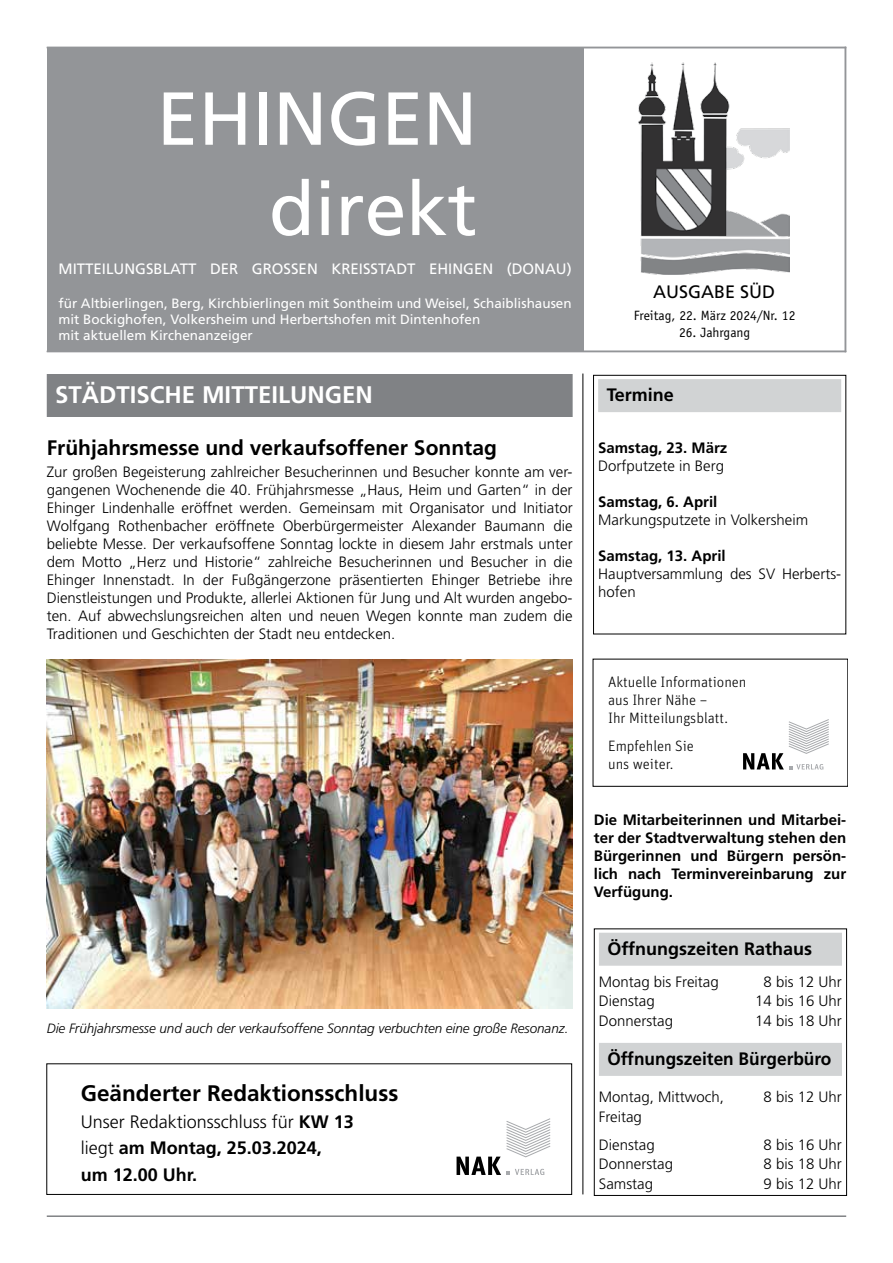
<style>
.page{position:relative;width:893px;height:1263px;background:#fff}
.page>*{position:absolute;margin:0;border:0;box-sizing:border-box;transform-origin:0 0}
.t1{font:74.85px/90.3px "Frutiger";color:#fff;text-align:right}
.t2{font:700 24px "Frutiger";color:#fff}
.t3{font:700 24px "Frutiger";color:#fff;scale:2.85 1}
.t4{font:700 22.5px "Frutiger";color:#000}
.t5{font:700 21px "Frutiger";color:#000}
.t6{font:500 18.75px "Unit Pro";color:#000}
.t7{font:700 18px/26.5px "Frutiger";color:#000}
.t8{font:700 18px "Frutiger";color:#000;scale:.96 1}
.t9{font:18px "Frutiger";color:#000}
.t10{font:300 15px/18px "Frutiger";color:#000}
.t11{font:700 15px/18px "Frutiger";color:#000;text-align:justify}
.t12{font:300 15px/18px "Unit Pro";color:#000}
.t13{font:15px "Frutiger";color:#fff}
.t14{font:13.5px/16.2px "Frutiger";color:#fff}
.t15{font:italic 300 13.5px "Frutiger";letter-spacing:-.005em;color:#000}
.t16{font:13.5px "Officina Sans";color:#000}
.s1{font-weight:300}
</style>
<div class="page">
<div style="left:47px;top:47px;width:536px;height:304px;background:#939598"></div>
<img style="left:638px;top:63px;width:152px;height:211px">
<div style="left:599px;top:933px;width:243px;height:33px;background:#d1d3d4"></div>
<div style="left:599px;top:1043px;width:243px;height:33px;background:#d1d3d4"></div>
<div style="left:594px;top:928px;width:253px;height:268px;border:1px solid #000"></div>
<hr style="left:47px;top:351px;width:799px;height:1px;background:#939598">
<hr style="left:47px;top:47px;width:799px;height:1px;background:#939598">
<hr style="left:845px;top:47px;width:1px;height:305px;background:#939598">
<div style="left:598px;top:379px;width:243px;height:33px;background:#d1d3d4"></div>
<div style="left:593px;top:375px;width:253px;height:259px;border:1px solid #000"></div>
<div style="left:47px;top:374px;width:382px;height:43px;background:#808285"></div>
<div style="left:421px;top:374px;width:152px;height:43px;background:#808285"></div>
<img style="left:47px;top:660px;width:526px;height:348px">
<hr style="left:47px;top:1215px;width:799px;height:2px;background:#808285">
<hr style="left:583px;top:373px;width:1px;height:821px;background:#000">
<div style="left:46px;top:1063px;width:526px;height:132px;border:1px solid #000"></div>
<svg style="left:456px;top:1118px;width:95px;height:57px"></svg>
<svg style="left:743px;top:719px;width:86px;height:50px"></svg>
<h1 class="t1" style="left:157px;top:73px;width:322px">EHINGEN direkt</h1>
<p class="t13" style="left:59px;top:260px;width:515px">MITTEILUNGSBLATT DER GROSSEN KREISSTADT EHINGEN (DONAU)</p>
<p class="t14" style="left:59px;top:295px;width:515px">für Altbierlingen, Berg, Kirchbierlingen mit Sontheim und Weisel, Schaiblishausen mit Bockighofen, Volkersheim und Herbertshofen mit Dintenhofen<br>mit aktuellem Kirchenanzeiger</p>
<h2 class="t2" style="left:55px;top:381px;width:319px">STÄDTISCHE MITTEILUNGEN</h2>
<h3 class="t5" style="left:47px;top:435px;width:452px">Frühjahrsmesse und verkaufsoffener Sonntag</h3>
<p class="t10" style="left:47px;top:463px;width:527px;text-align:justify">Zur großen Begeisterung zahlreicher Besucherinnen und Besucher konnte am ver&shy;gangenen Wochenende die 40. Frühjahrsmesse „Haus, Heim und Garten“ in der Ehinger Lindenhalle eröffnet werden. Gemeinsam mit Organisator und Initiator Wolfgang Rothenbacher eröffnete Oberbürgermeister Alexander Baumann die beliebte Messe. Der verkaufsoffene Sonntag lockte in diesem Jahr erstmals unter dem Motto „Herz und Historie“ zahlreiche Besucherinnen und Besucher in die Ehinger Innenstadt. In der Fußgängerzone präsentierten Ehinger Betriebe ihre Dienstleistungen und Produkte, allerlei Aktionen für Jung und Alt wurden angebo&shy;ten. Auf abwechslungsreichen alten und neuen Wegen konnte man zudem die Traditionen und Geschichten der Stadt neu entdecken.</p>
<h2 class="t3" style="left:7px;top:381px;width:143px">TTEILUNGEN</h2>
<p class="t6" style="left:360px;top:1014px;width:90px">Geänderter</p>
<p class="t15" style="left:47px;top:1021px;width:523px">Die Frühjahrsmesse und auch der verkaufsoffene Sonntag verbuchten eine große Resonanz.</p>
<h3 class="t4" style="left:81px;top:1080px;width:319px">Geänderter Redaktionsschluss</h3>
<p class="t7" style="left:81px;top:1108px;width:275px"><span class="s1">Unser Redaktionsschluss für</span> KW 13 <span class="s1">liegt</span> am Montag, 25.03.2024,<br>um 12.00 Uhr.</p>
<p class="t9" style="left:653px;top:281px;width:123px">AUSGABE SÜD</p>
<p class="t16" style="left:634px;top:308px;width:163px">Freitag, 22. März 2024/Nr. 12</p>
<p class="t16" style="left:679px;top:324px;width:73px">26. Jahrgang</p>
<p class="t7" style="left:607px;top:381px;width:69px">Termine</p>
<p class="t11" style="left:598px;top:439px;width:131px">Samstag, 23. März</p>
<p class="t10" style="left:598px;top:457px;width:127px">Dorfputzete in Berg</p>
<p class="t11" style="left:598px;top:493px;width:121px">Samstag, 6. April</p>
<p class="t10" style="left:598px;top:511px;width:212px">Markungsputzete in Volkersheim</p>
<p class="t11" style="left:598px;top:547px;width:129px">Samstag, 13. April</p>
<p class="t10" style="left:598px;top:565px;width:245px">Hauptversammlung des SV Herberts&shy;hofen</p>
<p class="t12" style="left:608px;top:672px;width:140px">Aktuelle Informationen aus Ihrer Nähe –<br>Ihr Mitteilungsblatt.</p>
<p class="t12" style="left:608px;top:737px;width:87px">Empfehlen Sie uns weiter.</p>
<p class="t11" style="left:594px;top:810px;width:254px">Die Mitarbeiterinnen und Mitarbei&shy;ter der Stadtverwaltung stehen den Bürgerinnen und Bürgern persön&shy;lich nach Terminvereinbarung zur Verfügung.</p>
<p class="t7" style="left:607px;top:935px;width:206px">Öffnungszeiten Rathaus</p>
<p class="t10" style="left:599px;top:973px;width:121px">Montag bis Freitag</p>
<p class="t10" style="left:764px;top:973px;width:80px">8 bis 12 Uhr</p>
<p class="t10" style="left:599px;top:992px;width:57px">Dienstag</p>
<p class="t10" style="left:755px;top:992px;width:88px">14 bis 16 Uhr</p>
<p class="t10" style="left:599px;top:1012px;width:76px">Donnerstag</p>
<p class="t10" style="left:755px;top:1012px;width:88px">14 bis 18 Uhr</p>
<p class="t8" style="left:607px;top:1048px;width:235px">Öffnungszeiten Bürgerbüro</p>
<p class="t10" style="left:599px;top:1088px;width:127px">Montag, Mittwoch,</p>
<p class="t10" style="left:764px;top:1088px;width:80px">8 bis 12 Uhr</p>
<p class="t10" style="left:599px;top:1103px;width:57px;line-height:28px">Freitag<br>Dienstag</p>
<p class="t10" style="left:764px;top:1136px;width:80px">8 bis 16 Uhr</p>
<p class="t10" style="left:599px;top:1155px;width:76px">Donnerstag</p>
<p class="t10" style="left:764px;top:1155px;width:80px">8 bis 18 Uhr</p>
<p class="t10" style="left:599px;top:1175px;width:56px">Samstag</p>
<p class="t10" style="left:764px;top:1175px;width:80px">9 bis 12 Uhr</p>
</div>
